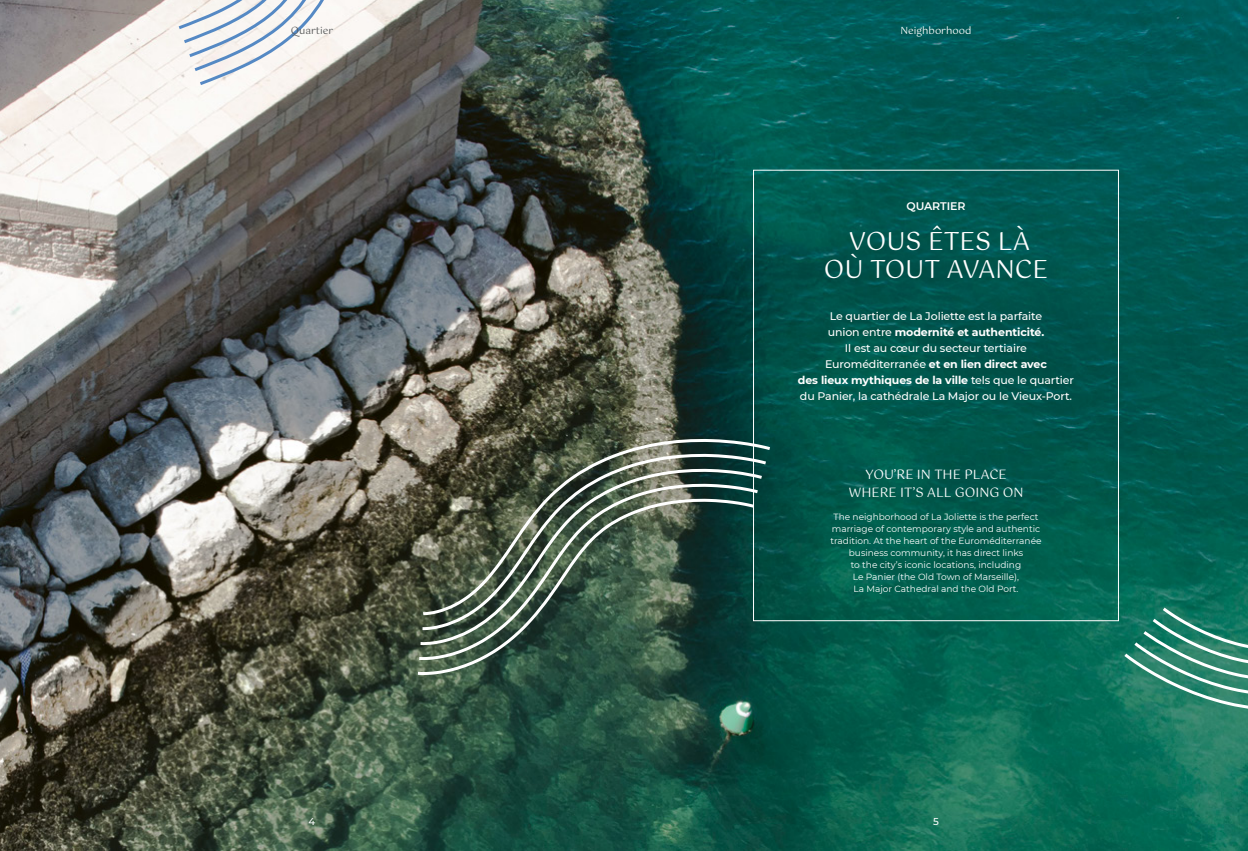
<style>
.page{position:relative;width:1248px;height:851px;background:#fff}
.page>*{position:absolute;margin:0;border:0;box-sizing:border-box;transform-origin:0 0}
.t1{font:25px/28px "Gotu";color:#fff;text-align:center}
.t2{font:13px/18px "Gotu";color:#fff;text-align:center}
.t3{font:500 11px/16px "Montserrat";letter-spacing:-.01em;color:#fff;text-align:center}
.t4{font:600 11px "Montserrat";letter-spacing:-.01em;color:#fff}
.t5{font:10px "Gotu";color:#fff}
.t6{font:10px "Gotu";color:#545656}
.t7{font:500 10px "Montserrat";color:#fff}
.t8{font:9px/12px "Montserrat";color:#fff;text-align:center}
.s1{font-weight:700}
</style>
<div class="page">
<img style="left:0;top:0;width:1247px;height:850px">
<svg style="left:175px;top:0;width:167px;height:88px"></svg>
<svg style="left:1120px;top:572px;width:127px;height:140px;background:#2e8671"></svg>
<svg style="left:414px;top:437px;width:359px;height:239px;background:#445b4d"></svg>
<p class="t6" style="left:291px;top:24px;width:44px">Quartier</p>
<p class="t5" style="left:900px;top:24px;width:72px">Neighborhood</p>
<p class="t4" style="left:906px;top:198px;width:60px">QUARTIER</p>
<h1 class="t1" style="left:823px;top:227px;width:225px">VOUS ÊTES LÀ<br>OÙ TOUT AVANCE</h1>
<p class="t3" style="left:797px;top:307px;width:277px">Le quartier de La Joliette est la parfaite<br>union entre <span class="s1">modernité et authenticité.<br></span>Il est au cœur du secteur tertiaire Euroméditerranée <span class="s1">et en lien direct avec<br>des lieux mythiques de la ville</span> tels que le quartier du Panier, la cathédrale La Major ou le Vieux-Port.</p>
<h2 class="t2" style="left:848px;top:465px;width:177px">YOU’RE IN THE PLACE<br>WHERE IT’S ALL GOING ON</h2>
<p class="t8" style="left:830px;top:510px;width:213px">The neighborhood of La Joliette is the perfect marriage of contemporary style and authentic tradition. At the heart of the Euroméditerranée business community, it has direct links<br>to the city’s iconic locations, including<br>Le Panier (the Old Town of Marseille),<br>La Major Cathedral and the Old Port.</p>
<p class="t7" style="left:308px;top:814px;width:8px">4</p>
<p class="t7" style="left:933px;top:814px;width:7px">5</p>
</div>
